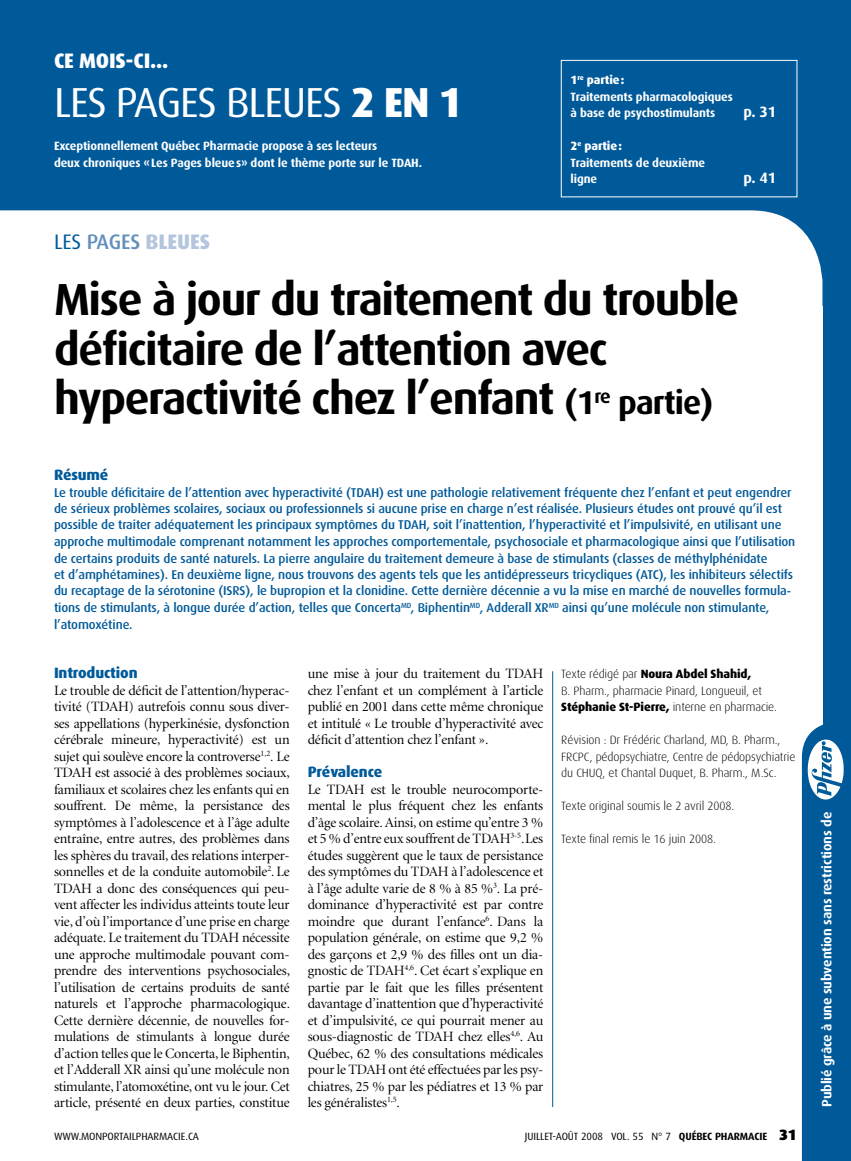
<style>
.page{position:relative;width:851px;height:1161px;background:#fff}
.page>*{position:absolute;margin:0;border:0;box-sizing:border-box;transform-origin:0 0}
.t1{font:700 45px/49.5px "Dax";letter-spacing:-.03em;color:#000}
.t2{font:42px "Dax";letter-spacing:-.03em;color:#fff}
.t3{font:800 21px "Dax";letter-spacing:-.01em;color:#b4c5de}
.t4{font:800 21px "Dax";letter-spacing:-.01em;color:#fff}
.t5{font:800 15px "Dax";letter-spacing:-.01em;color:#005a9a}
.t6{font:700 15px "Dax";color:#fff}
.t7{font:14.25px/16.5px "Minion Display";letter-spacing:-.01em;color:#000;text-align:justify}
.t8{font:700 13.5px "Dax";letter-spacing:-.01em;color:#fff}
.t9{font:500 12.75px/16.5px "Dax";letter-spacing:-.01em;color:#005a9a}
.t10{font:300 12px/16.5px "Dax";letter-spacing:-.01em;color:#000}
.t11{font:700 12px/16.5px "Dax";letter-spacing:-.01em;color:#fff}
.t12{font:10.5px "Dax";letter-spacing:-.01em;color:#000}
.s1{font-weight:800}
.s2{font-weight:400;color:#005a9a}
.s3{font-weight:500;color:#6490bd}
.s4{font-size:33px}
.s5{font-weight:700}
.s6{font-weight:900;font-size:15px}
</style>
<div class="page">
<div style="left:823px;top:0;width:27px;height:1161px;background:#005a9a"></div>
<svg style="left:801px;top:724px;width:43px;height:437px"></svg>
<img style="left:811px;top:769px;width:20px;height:10px">
<div style="left:0;top:0;width:824px;height:306px;background:#005a9a"></div>
<div style="left:0;top:210px;width:822px;height:96px;background:#fff"></div>
<hr style="left:552px;top:671px;width:1px;height:436px;background:#005a9a">
<div style="left:561px;top:60px;width:236px;height:137px;border:1px solid #fff"></div>
<h3 class="t4" style="left:54px;top:48px;width:116px">Ce mois-ci...</h3>
<h2 class="t2" style="left:54px;top:79px;width:410px">LES PAGES BLEUES <span class="s1">2 en 1</span></h2>
<p class="t11" style="left:54px;top:138px;width:369px">Exceptionnellement Québec Pharmacie propose à ses lecteurs<br>deux chroniques «Les Pages bleues» dont le thème porte sur le TDAH.</p>
<h3 class="t3" style="left:54px;top:230px;width:157px"><span class="s2">LES</span> <span class="s3">pages</span> bleues</h3>
<p class="t11" style="left:570px;top:72px;width:164px"><span class="s1">1</span><sup>re</sup> <span class="s1">partie:<br></span>Traitements pharmacologiques à base de psychostimulants</p>
<p class="t11" style="left:570px;top:138px;width:136px"><span class="s1">2</span><sup>e</sup> <span class="s1">partie:<br></span>Traitements de deuxième ligne</p>
<p class="t6" style="left:743px;top:103px;width:34px">p. 31</p>
<p class="t6" style="left:743px;top:169px;width:34px">p. 41</p>
<h1 class="t1" style="left:54px;top:275px;width:687px">Mise à jour du traitement du trouble déficitaire de l’attention avec hyperactivité chez l’enfant <span class="s4">(1</span><sup>re</sup> <span class="s4">partie)</span></h1>
<p class="t5" style="left:54px;top:466px;width:56px">Résumé</p>
<p class="t9" style="left:54px;top:484px;width:742px">Le trouble déficitaire de l’attention avec hyperactivité (TDAH) est une pathologie relativement fréquente chez l’enfant et peut engendrer de sérieux problèmes scolaires, sociaux ou professionnels si aucune prise en charge n’est réalisée. Plusieurs études ont prouvé qu’il est possible de traiter adéquatement les principaux symptômes du TDAH, soit l’inattention, l’hyperactivité et l’impulsivité, en utilisant une approche multimodale comprenant notamment les approches comportementale, psychosociale et pharmacologique ainsi que l’utilisation de certains produits de santé naturels. La pierre angulaire du traitement demeure à base de stimulants (classes de méthylphénidate<br>et d’amphétamines). En deuxième ligne, nous trouvons des agents tels que les antidépresseurs tricycliques (ATC), les inhibiteurs sélectifs du recaptage de la sérotonine (ISRS), le bupropion et la clonidine. Cette dernière décennie a vu la mise en marché de nouvelles formula&shy;tions de stimulants, à longue durée d’action, telles que Concerta<sup>MD</sup>, Biphentin<sup>MD</sup>, Adderall XR<sup>MD</sup> ainsi qu’une molécule non stimulante, l’atomoxétine.</p>
<p class="t5" style="left:54px;top:664px;width:85px">Introduction</p>
<p class="t7" style="left:54px;top:682px;width:237px">Le trouble de déficit de l’attention/hyperac&shy;tivité (TDAH) autrefois connu sous diver&shy;ses appellations (hyperkinésie, dysfonction cérébrale mineure, hyperactivité) est un sujet qui soulève encore la controverse<sup>1,2</sup>. Le TDAH est associé à des problèmes sociaux, familiaux et scolaires chez les enfants qui en souffrent. De même, la persistance des symptômes à l’adolescence et à l’âge adulte entraîne, entre autres, des problèmes dans les sphères du travail, des relations interper&shy;sonnelles et de la conduite automobile<sup>2</sup>. Le TDAH a donc des conséquences qui peu&shy;vent affecter les individus atteints toute leur vie, d’où l’importance d’une prise en charge adéquate. Le traitement du TDAH nécessite une approche multimodale pouvant com&shy;prendre des interventions psychosociales, l’utilisation de certains produits de santé naturels et l’approche pharmacologique.<br>Cette dernière décennie, de nouvelles for&shy;mulations de stimulants à longue durée d’action telles que le Concerta, le Biphentin, et l’Adderall XR ainsi qu’une molécule non stimulante, l’atomoxétine, ont vu le jour. Cet article, présenté en deux parties, constitue</p>
<p class="t12" style="left:54px;top:1131px;width:146px">WWW.MONPORTAILPHARMACIE.CA</p>
<p class="t7" style="left:308px;top:666px;width:237px">une mise à jour du traitement du TDAH chez l’enfant et un complément à l’article publié en 2001 dans cette même chronique et intitulé « Le trouble d’hyperactivité avec déficit d’attention chez l’enfant ».</p>
<p class="t5" style="left:308px;top:763px;width:76px">Prévalence</p>
<p class="t7" style="left:308px;top:781px;width:237px">Le TDAH est le trouble neurocomporte&shy;mental le plus fréquent chez les enfants d’âge scolaire. Ainsi, on estime qu’entre 3 % et 5 % d’entre eux souffrent de TDAH<sup>3-5</sup>.Les études suggèrent que le taux de persistance des symptômes du TDAH à l’adolescence et à l’âge adulte varie de 8 % à 85 %<sup>3</sup>. La pré&shy;dominance d’hyperactivité est par contre moindre que durant l’enfance<sup>6</sup>. Dans la population générale, on estime que 9,2 % des garçons et 2,9 % des filles ont un dia&shy;gnostic de TDAH<sup>4,6</sup>. Cet écart s’explique en partie par le fait que les filles présentent davantage d’inattention que d’hyperactivité et d’impulsivité, ce qui pourrait mener au sous-diagnostic de TDAH chez elles<sup>4,6</sup>. Au Québec, 62 % des consultations médicales pour le TDAH ont été effectuées par les psy&shy;chiatres, 25 % par les pédiatres et 13 % par les généralistes<sup>1,5</sup>.</p>
<p class="t10" style="left:561px;top:666px;width:217px">Texte rédigé par <span class="s1">Noura Abdel Shahid,<br></span>B. Pharm., pharmacie Pinard, Longueuil, et<br><span class="s1">Stéphanie St-Pierre,</span> interne en pharmacie.</p>
<p class="t10" style="left:561px;top:732px;width:236px">Révision : Dr Frédéric Charland, MD, B. Pharm.,<br>FRCPC, pédopsychiatre, Centre de pédopsychiatrie du CHUQ, et Chantal Duquet, B. Pharm., M.Sc.</p>
<p class="t10" style="left:561px;top:798px;width:174px">Texte original soumis le 2 avril 2008.</p>
<p class="t10" style="left:561px;top:831px;width:156px">Texte final remis le 16 juin 2008.</p>
<p class="t12" style="left:525px;top:1131px;width:14px">JUILLET</p>
<p class="t12" style="left:552px;top:1131px;width:246px">-AOÛT 2008 VOL. 55 N° 7 <span class="s5">Québec Pharmacie</span> <span class="s6">31</span></p>
<p class="t8" style="left:819px;top:1107px;width:297px;rotate:-90deg">Publié grâce à une subvention sans restrictions de</p>
</div>
